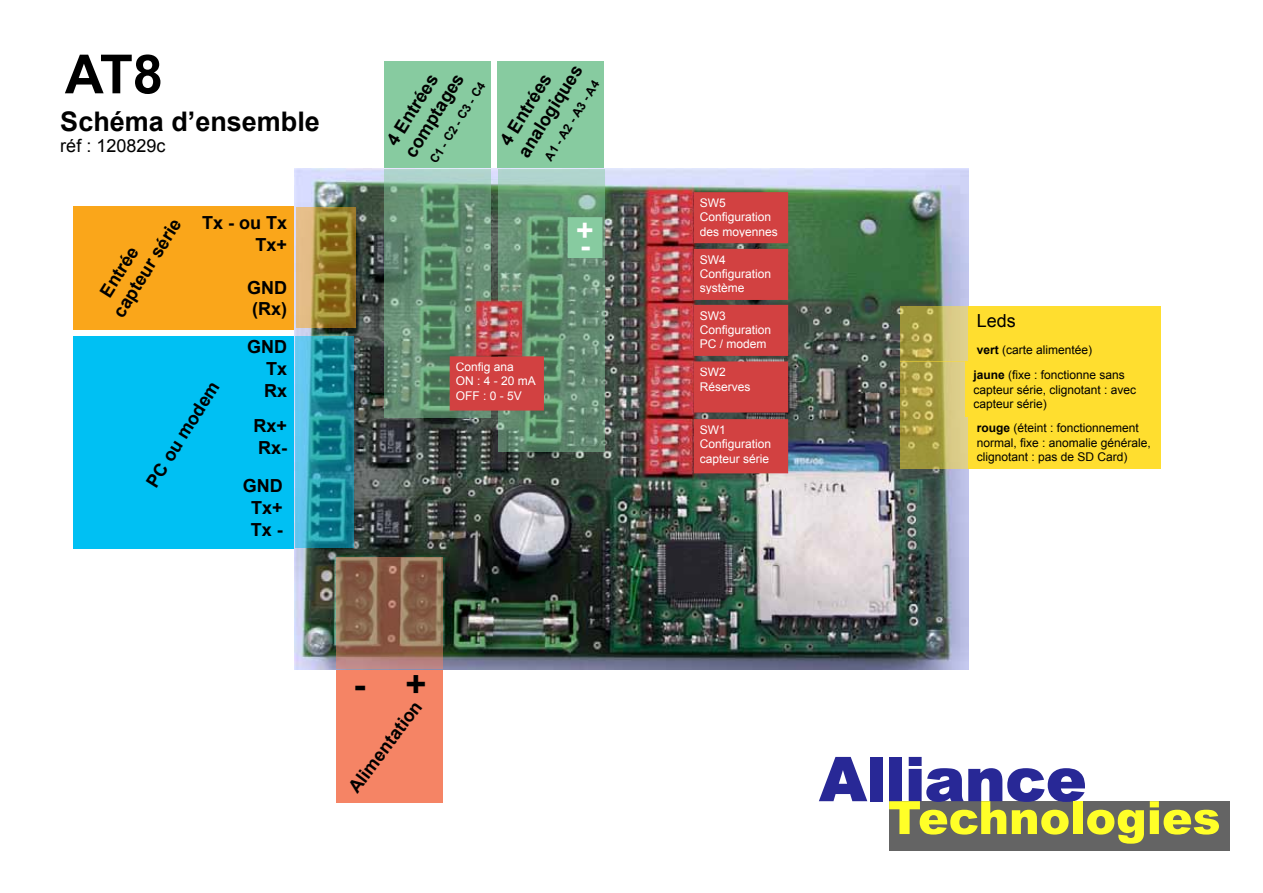
<style>
.page{position:relative;width:1263px;height:893px;background:#fff}
.page>*{position:absolute;margin:0;border:0;box-sizing:border-box;transform-origin:0 0}
.t1{font:700 54px "Arial";color:#000}
.t2{font:700 36px "Arial";color:#000}
.t3{font:700 30px "Arial";color:#fff}
.t4{font:700 27px "Arial";color:#000}
.t5{font:700 18px/21.6px "Arial";color:#000}
.t6{font:18px "Arial";color:#000}
.t7{font:12px/14.4px "Arial";color:#000}
.t8{font:12px/14.4px "Arial";color:#fff}
.t9{font:700 12px "Arial";color:#000}
.s1{font-weight:700}
</style>
<div class="page">
<div style="left:498px;top:61px;width:106px;height:108px;background:#87cba0"></div>
<div style="left:384px;top:61px;width:106px;height:108px;background:#87cba0"></div>
<div style="left:336px;top:669px;width:106px;height:133px;background:#f58465"></div>
<div style="left:73px;top:336px;width:222px;height:213px;background:#00c0f3"></div>
<div style="left:73px;top:206px;width:222px;height:124px;background:#faa61a"></div>
<img style="left:295px;top:169px;width:673px;height:501px">
<div style="left:697px;top:195px;width:88px;height:45px;background:#d24141"></div>
<div style="left:694px;top:192px;width:94px;height:51px;border:6px solid #d24141"></div>
<div style="left:697px;top:422px;width:88px;height:48px;background:#d24141"></div>
<div style="left:694px;top:419px;width:94px;height:54px;border:6px solid #d24141"></div>
<div style="left:697px;top:308px;width:88px;height:45px;background:#d24141"></div>
<div style="left:694px;top:305px;width:94px;height:51px;border:6px solid #d24141"></div>
<div style="left:697px;top:252px;width:88px;height:45px;background:#d24141"></div>
<div style="left:694px;top:249px;width:94px;height:51px;border:6px solid #d24141"></div>
<div style="left:697px;top:364px;width:88px;height:46px;background:#d24141"></div>
<div style="left:694px;top:361px;width:94px;height:52px;border:6px solid #d24141"></div>
<div style="left:889px;top:801px;width:340px;height:50px;background:#646464"></div>
<svg style="left:819px;top:757px;width:48px;height:44px"></svg>
<div style="left:869px;top:757px;width:13px;height:44px;background:#282896"></div>
<svg style="left:889px;top:757px;width:255px;height:87px"></svg>
<svg style="left:1150px;top:801px;width:69px;height:34px"></svg>
<div style="left:968px;top:417px;width:193px;height:51px;background:#ffde2f"></div>
<svg style="left:900px;top:417px;width:68px;height:51px;background:#b6ab57"></svg>
<div style="left:965px;top:362px;width:196px;height:55px;background:#ffde2f"></div>
<svg style="left:900px;top:362px;width:65px;height:55px;background:#b9ad5a"></svg>
<div style="left:968px;top:306px;width:193px;height:56px;background:#ffde2f"></div>
<svg style="left:900px;top:306px;width:68px;height:56px;background:#baae5b"></svg>
<svg style="left:498px;top:169px;width:106px;height:283px;background:#689377"></svg>
<svg style="left:384px;top:169px;width:106px;height:249px;background:#689277"></svg>
<div style="left:453px;top:359px;width:88px;height:49px;background:#d24141"></div>
<div style="left:450px;top:356px;width:94px;height:55px;border:6px solid #d24141"></div>
<img style="left:476px;top:301px;width:46px;height:55px">
<svg style="left:295px;top:207px;width:60px;height:121px;background:#ac8f46"></svg>
<svg style="left:295px;top:337px;width:59px;height:211px;background:#2a96ac"></svg>
<svg style="left:336px;top:557px;width:106px;height:112px;background:#916953"></svg>
<div style="left:568px;top:218px;width:34px;height:39px;background:#87cba0"></div>
<div style="left:568px;top:217px;width:34px;height:41px;border:2px solid #87cba0"></div>
<h1 class="t1" style="left:65px;top:39px;width:100px">AT8</h1>
<h3 class="t4" style="left:60px;top:104px;width:261px">Schéma d’ensemble</h3>
<h3 class="t6" style="left:60px;top:134px;width:107px">réf : 120829c</h3>
<h3 class="t5" style="left:90px;top:298px;width:114px;text-indent:10px;rotate:-58deg">Entrée capteur série</h3>
<h3 class="t5" style="left:202px;top:212px;width:87px;text-align:right">Tx - ou Tx<br>Tx+</h3>
<h3 class="t5" style="left:247px;top:277px;width:41px">GND (Rx)</h3>
<h3 class="t5" style="left:142px;top:480px;width:123px;rotate:-58deg">PC ou modem</h3>
<h3 class="t5" style="left:264px;top:337px;width:25px;text-align:justify;text-indent:-17px">GND Tx Rx</h3>
<h3 class="t5" style="left:253px;top:416px;width:35px">Rx+<br>Rx-</h3>
<h3 class="t5" style="left:243px;top:476px;width:41px;text-align:center">GND<br>Tx+<br>Tx -</h3>
<h3 class="t5" style="left:382px;top:138px;width:97px;rotate:-58deg">4 Entrées comptages</h3>
<p class="t9" style="left:426px;top:158px;width:95px;rotate:-58deg">C1 - C2 - C3 - C4</p>
<h3 class="t5" style="left:495px;top:138px;width:107px;rotate:-58deg">4 Entrées analogiques</h3>
<p class="t9" style="left:541px;top:155px;width:94px;rotate:-58deg">A1 - A2 - A3 - A4</p>
<h3 class="t3" style="left:576px;top:210px;width:19px">+</h3>
<h3 class="t3" style="left:580px;top:225px;width:11px">-</h3>
<p class="t8" style="left:456px;top:360px;width:82px">Config ana<br>ON : 4 - 20 mA<br>OFF : 0 - 5V</p>
<h2 class="t2" style="left:353px;top:660px;width:75px">- +</h2>
<h3 class="t5" style="left:344px;top:784px;width:111px;rotate:-53deg">Alimentation</h3>
<p class="t8" style="left:700px;top:196px;width:80px">SW5<br>Configuration des moyennes</p>
<p class="t8" style="left:700px;top:252px;width:73px">SW4<br>Configuration système</p>
<p class="t8" style="left:700px;top:308px;width:73px">SW3<br>Configuration<br>PC / modem</p>
<p class="t8" style="left:700px;top:365px;width:52px">SW2<br>Réserves</p>
<p class="t8" style="left:700px;top:423px;width:73px">SW1<br>Configuration capteur série</p>
<h3 class="t6" style="left:977px;top:309px;width:41px">Leds</h3>
<p class="t7" style="left:977px;top:343px;width:117px"><span class="s1">vert</span> (carte alimentée)</p>
<p class="t7" style="left:973px;top:368px;width:164px"><span class="s1">jaune</span> (fixe : fonctionne sans capteur série, clignotant : avec capteur série)</p>
<p class="t7" style="left:977px;top:421px;width:176px"><span class="s1">rouge</span> (éteint : fonctionnement normal, fixe : anomalie générale, clignotant : pas de SD Card)</p>
</div>
